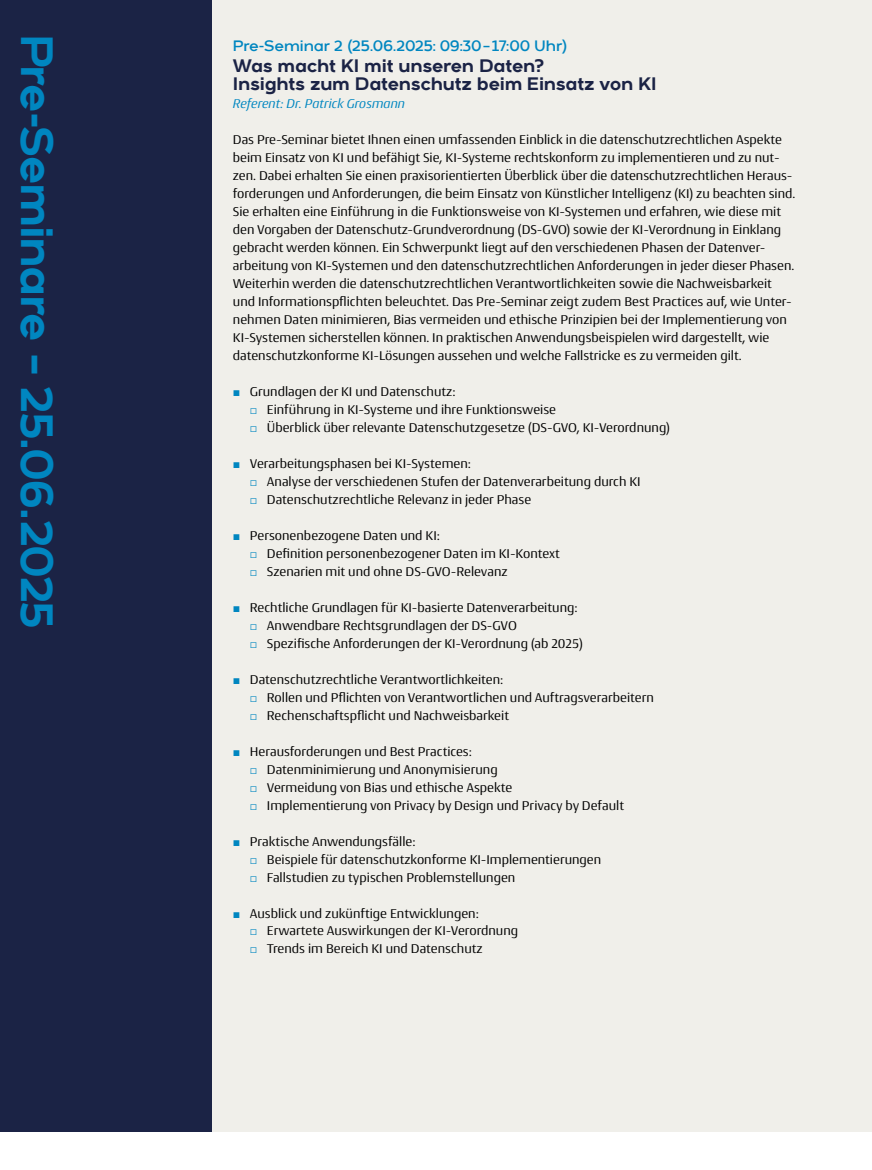
<style>
.page{position:relative;width:872px;height:1170px;background:#fff}
.page>*{position:absolute;margin:0;border:0;box-sizing:border-box;transform-origin:0 0}
.t1{font:700 45px "Arkibal";letter-spacing:-.035em;color:#0086c0}
.t2{font:700 18px/18px "Arkibal";letter-spacing:-.015em;color:#1b2345}
.t3{font:15px "Arkibal";letter-spacing:-.015em;color:#0086c0}
.t4{font:13.5px/18px "Conto";color:#000}
.t5{font:italic 13.5px "Conto";color:#0086c0}
.s1{color:#0086c0}
</style>
<div class="page">
<div style="left:0;top:0;width:872px;height:1131px;background:#f0efea"></div>
<div style="left:0;top:0;width:212px;height:1131px;background:#1b2345"></div>
<h1 class="t1" style="left:69px;top:34px;width:596px;rotate:90deg">Pre-Seminare – 25.06.2025</h1>
<p class="t3" style="left:233px;top:35px;width:335px">Pre-Seminar 2 (25.06.2025: 09:30–17:00 Uhr)</p>
<h2 class="t2" style="left:233px;top:56px;width:425px">Was macht KI mit unseren Daten?<br>Insights zum Datenschutz beim Einsatz von KI</h2>
<p class="t5" style="left:233px;top:95px;width:174px">Referent: Dr. Patrick Grosmann</p>
<p class="t4" style="left:233px;top:130px;width:564px">Das Pre-Seminar bietet Ihnen einen umfassenden Einblick in die datenschutzrechtlichen Aspekte beim Einsatz von KI und befähigt Sie, KI-Systeme rechtskonform zu implementieren und zu nut&shy;zen. Dabei erhalten Sie einen praxisorientierten Überblick über die datenschutzrechtlichen Heraus&shy;forderungen und Anforderungen, die beim Einsatz von Künstlicher Intelligenz (KI) zu beachten sind.<br>Sie erhalten eine Einführung in die Funktionsweise von KI-Systemen und erfahren, wie diese mit den Vorgaben der Datenschutz-Grundverordnung (DS-GVO) sowie der KI-Verordnung in Einklang gebracht werden können. Ein Schwerpunkt liegt auf den verschiedenen Phasen der Datenver&shy;arbeitung von KI-Systemen und den datenschutzrechtlichen Anforderungen in jeder dieser Phasen.<br>Weiterhin werden die datenschutzrechtlichen Verantwortlichkeiten sowie die Nachweisbarkeit und Informationspflichten beleuchtet. Das Pre-Seminar zeigt zudem Best Practices auf, wie Unter&shy;nehmen Daten minimieren, Bias vermeiden und ethische Prinzipien bei der Implementierung von KI-Systemen sicherstellen können. In praktischen Anwendungsbeispielen wird dargestellt, wie datenschutzkonforme KI-Lösungen aussehen und welche Fallstricke es zu vermeiden gilt.</p>
<p class="t4" style="left:250px;top:382px;width:421px;text-indent:-17px"><span class="s1">▪</span> Grundlagen der KI und Datenschutz:<br><span class="s1">▫</span> Einführung in KI-Systeme und ihre Funktionsweise<br><span class="s1">▫</span> Überblick über relevante Datenschutzgesetze (DS-GVO, KI-Verordnung)</p>
<p class="t4" style="left:250px;top:454px;width:392px;text-indent:-17px"><span class="s1">▪</span> Verarbeitungsphasen bei KI-Systemen:<br><span class="s1">▫</span> Analyse der verschiedenen Stufen der Datenverarbeitung durch KI <span class="s1">▫</span> Datenschutzrechtliche Relevanz in jeder Phase</p>
<p class="t4" style="left:250px;top:526px;width:311px;text-indent:-17px"><span class="s1">▪</span> Personenbezogene Daten und KI:<br><span class="s1">▫</span> Definition personenbezogener Daten im KI-Kontext <span class="s1">▫</span> Szenarien mit und ohne DS-GVO-Relevanz</p>
<p class="t4" style="left:250px;top:598px;width:334px;text-indent:-17px"><span class="s1">▪</span> Rechtliche Grundlagen für KI-basierte Datenverarbeitung: <span class="s1">▫</span> Anwendbare Rechtsgrundlagen der DS-GVO<br><span class="s1">▫</span> Spezifische Anforderungen der KI-Verordnung (ab 2025)</p>
<p class="t4" style="left:250px;top:669px;width:405px;text-indent:-17px"><span class="s1">▪</span> Datenschutzrechtliche Verantwortlichkeiten:<br><span class="s1">▫</span> Rollen und Pflichten von Verantwortlichen und Auftragsverarbeitern <span class="s1">▫</span> Rechenschaftspflicht und Nachweisbarkeit</p>
<p class="t4" style="left:250px;top:741px;width:376px;text-indent:-17px"><span class="s1">▪</span> Herausforderungen und Best Practices:<br><span class="s1">▫</span> Datenminimierung und Anonymisierung<br><span class="s1">▫</span> Vermeidung von Bias und ethische Aspekte<br><span class="s1">▫</span> Implementierung von Privacy by Design und Privacy by Default</p>
<p class="t4" style="left:250px;top:831px;width:353px;text-indent:-17px"><span class="s1">▪</span> Praktische Anwendungsfälle:<br><span class="s1">▫</span> Beispiele für datenschutzkonforme KI-Implementierungen <span class="s1">▫</span> Fallstudien zu typischen Problemstellungen</p>
<p class="t4" style="left:250px;top:903px;width:270px;text-indent:-17px"><span class="s1">▪</span> Ausblick und zukünftige Entwicklungen:<br><span class="s1">▫</span> Erwartete Auswirkungen der KI-Verordnung <span class="s1">▫</span> Trends im Bereich KI und Datenschutz</p>
</div>
